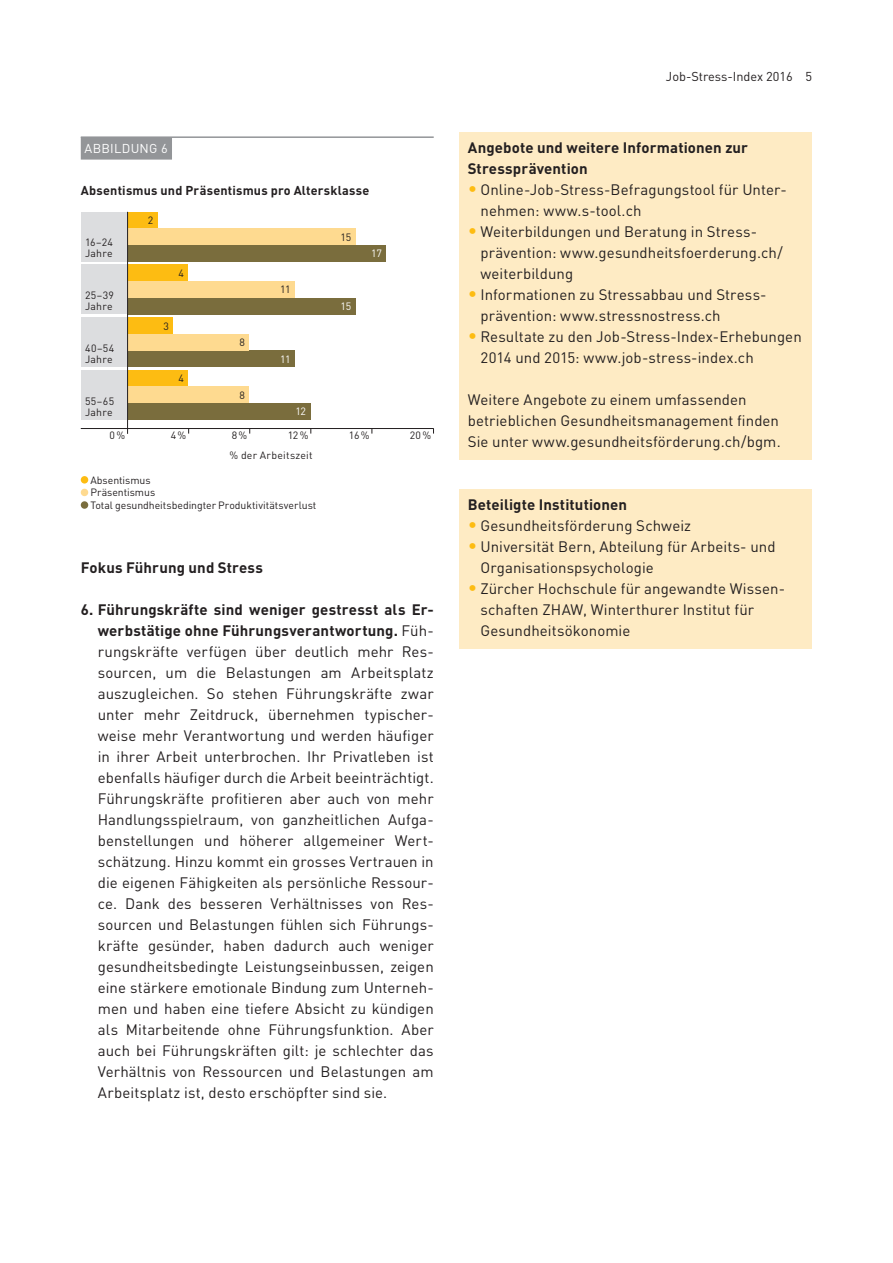
<style>
.page{position:relative;width:893px;height:1263px;background:#fff}
.page>*{position:absolute;margin:0;border:0;box-sizing:border-box;transform-origin:0 0}
.t1{font:15px/21px "DINOT";letter-spacing:.005em;color:#231f20}
.t2{font:700 15px/21px "DINOT";letter-spacing:.01em;color:#231f20}
.t3{font:700 12.75px "DINOT";letter-spacing:.02em;color:#231f20}
.t4{font:12.75px "DINOT";color:#231f20}
.t5{font:12.75px "DINOT";letter-spacing:.02em;color:#fff}
.t6{font:10.5px/12.6px "DINOT";letter-spacing:.005em;color:#231f20}
.t7{font:10.5px/10.9px "DINOT";letter-spacing:.025em;color:#231f20}
.t8{font:10.5px "DINOT";letter-spacing:-.025em;color:#fff}
.s1{font-weight:700}
.s2{font-size:18px;color:#fdbc12}
</style>
<div class="page">
<div style="left:459px;top:132px;width:353px;height:328px;background:#feebc4"></div>
<div style="left:459px;top:489px;width:353px;height:160px;background:#feebc4"></div>
<hr style="left:81px;top:136px;width:353px;height:2px;background:#939598">
<div style="left:81px;top:137px;width:91px;height:23px;background:#939598"></div>
<div style="left:81px;top:476px;width:7px;height:7px;background:#fdbc12;border-radius:50%"></div>
<div style="left:81px;top:489px;width:7px;height:7px;background:#feda90;border-radius:50%"></div>
<div style="left:81px;top:501px;width:7px;height:8px;background:#7a6d3d;border-radius:50%"></div>
<div style="left:127px;top:212px;width:31px;height:16px;background:#fdbc12"></div>
<div style="left:127px;top:245px;width:259px;height:17px;background:#7a6d3d"></div>
<div style="left:127px;top:228px;width:229px;height:17px;background:#feda90"></div>
<div style="left:81px;top:212px;width:47px;height:50px;background:#dcdddf"></div>
<div style="left:127px;top:265px;width:61px;height:16px;background:#fdbc12"></div>
<div style="left:127px;top:298px;width:229px;height:16px;background:#7a6d3d"></div>
<div style="left:127px;top:281px;width:168px;height:17px;background:#feda90"></div>
<div style="left:81px;top:265px;width:47px;height:49px;background:#dcdddf"></div>
<div style="left:127px;top:317px;width:46px;height:17px;background:#fdbc12"></div>
<div style="left:127px;top:350px;width:168px;height:17px;background:#7a6d3d"></div>
<div style="left:127px;top:334px;width:122px;height:16px;background:#feda90"></div>
<div style="left:81px;top:317px;width:47px;height:50px;background:#dcdddf"></div>
<div style="left:127px;top:370px;width:61px;height:17px;background:#fdbc12"></div>
<div style="left:128px;top:403px;width:182px;height:17px;background:#7a6d3d"></div>
<div style="left:127px;top:387px;width:122px;height:16px;background:#feda90"></div>
<div style="left:81px;top:370px;width:47px;height:50px;background:#dcdddf"></div>
<hr style="left:81px;top:428px;width:353px;height:1px;background:#231f20">
<hr style="left:127px;top:212px;width:1px;height:222px;background:#231f20">
<p class="t5" style="left:84px;top:140px;width:85px">ABBILDUNG 6</p>
<p class="t3" style="left:81px;top:182px;width:290px">Absentismus und Präsentismus pro Altersklasse</p>
<p class="t6" style="left:148px;top:214px;width:7px">2</p>
<p class="t6" style="left:85px;top:237px;width:30px;line-height:10.9px">16–24<br>Jahre</p>
<p class="t6" style="left:341px;top:230px;width:12px">15</p>
<p class="t8" style="left:371px;top:246px;width:12px">17</p>
<p class="t6" style="left:179px;top:266px;width:7px">4</p>
<p class="t7" style="left:85px;top:289px;width:31px">25–39<br>Jahre</p>
<p class="t6" style="left:280px;top:283px;width:12px">11</p>
<p class="t8" style="left:341px;top:299px;width:12px">15</p>
<p class="t6" style="left:163px;top:319px;width:7px">3</p>
<p class="t7" style="left:85px;top:342px;width:31px">40–54<br>Jahre</p>
<p class="t6" style="left:239px;top:336px;width:7px">8</p>
<p class="t8" style="left:280px;top:352px;width:12px">11</p>
<p class="t6" style="left:179px;top:372px;width:7px">4</p>
<p class="t6" style="left:239px;top:388px;width:7px">8</p>
<p class="t7" style="left:85px;top:395px;width:31px">55–65<br>Jahre</p>
<p class="t6" style="left:110px;top:429px;width:17px">0%</p>
<p class="t6" style="left:171px;top:429px;width:17px">4%</p>
<p class="t6" style="left:232px;top:429px;width:17px">8%</p>
<p class="t6" style="left:288px;top:429px;width:22px">12%</p>
<p class="t6" style="left:349px;top:429px;width:22px">16%</p>
<p class="t7" style="left:230px;top:449px;width:85px">% der Arbeitszeit</p>
<p class="t8" style="left:295px;top:405px;width:12px">12</p>
<p class="t6" style="left:90px;top:473px;width:228px">Absentismus<br>Präsentismus<br>Total gesundheitsbedingter Produktivitätsverlust</p>
<p class="t6" style="left:410px;top:429px;width:23px">20%</p>
<p class="t2" style="left:81px;top:556px;width:184px">Fokus Führung und Stress</p>
<p class="t1" style="left:98px;top:598px;width:337px;text-indent:-17px"><span class="s1">6. Führungskräfte sind weniger gestresst als Er&shy;werbstätige ohne Führungsverantwortung.</span> Füh&shy;rungskräfte verfügen über deutlich mehr Res&shy;sourcen, um die Belastungen am Arbeitsplatz auszugleichen. So stehen Führungskräfte zwar unter mehr Zeitdruck, übernehmen typischer&shy;weise mehr Verantwortung und werden häufiger in ihrer Arbeit unterbrochen. Ihr Privatleben ist ebenfalls häufiger durch die Arbeit beeinträchtigt.<br>Führungskräfte profitieren aber auch von mehr Handlungsspielraum, von ganzheitlichen Aufga&shy;benstellungen und höherer allgemeiner Wert&shy;schätzung. Hinzu kommt ein grosses Vertrauen in die eigenen Fähigkeiten als persönliche Ressour&shy;ce. Dank des besseren Verhältnisses von Res&shy;sourcen und Belastungen fühlen sich Führungs&shy;kräfte gesünder, haben dadurch auch weniger gesundheitsbedingte Leistungseinbussen, zeigen eine stärkere emotionale Bindung zum Unterneh&shy;men und haben eine tiefere Absicht zu kündigen als Mitarbeitende ohne Führungsfunktion. Aber auch bei Führungskräften gilt: je schlechter das Verhältnis von Ressourcen und Belastungen am Arbeitsplatz ist, desto erschöpfter sind sie.</p>
<p class="t4" style="left:666px;top:68px;width:148px">Job-Stress-Index 2016 5</p>
<p class="t2" style="left:468px;top:136px;width:282px">Angebote und weitere Informationen zur<br>Stressprävention</p>
<p class="t1" style="left:480px;top:178px;width:308px;text-indent:-13px"><span class="s2">•</span> Online-Job-Stress-Befragungstool für Unter&shy;nehmen: www.s-tool.ch</p>
<p class="t1" style="left:480px;top:220px;width:304px;text-indent:-13px"><span class="s2">•</span> Weiterbildungen und Beratung in Stress&shy;prävention: www.gesundheitsfoerderung.ch/ weiterbildung</p>
<p class="t1" style="left:480px;top:283px;width:285px;text-indent:-13px"><span class="s2">•</span> Informationen zu Stressabbau und Stress&shy;prävention: www.stressnostress.ch</p>
<p class="t1" style="left:480px;top:325px;width:323px;text-indent:-13px"><span class="s2">•</span> Resultate zu den Job-Stress-Index-Erhebungen<br>2014 und 2015: www.job-stress-index.ch</p>
<p class="t1" style="left:468px;top:388px;width:314px">Weitere Angebote zu einem umfassenden betrieblichen Gesundheitsmanagement finden<br>Sie unter www.gesundheitsförderung.ch/bgm.</p>
<p class="t2" style="left:468px;top:493px;width:161px">Beteiligte Institutionen</p>
<p class="t1" style="left:468px;top:514px;width:225px"><span class="s2">•</span> Gesundheitsförderung Schweiz</p>
<p class="t1" style="left:480px;top:535px;width:297px;text-indent:-13px"><span class="s2">•</span> Universität Bern, Abteilung für Arbeits- und<br>Organisationspsychologie</p>
<p class="t1" style="left:480px;top:577px;width:306px;text-indent:-13px"><span class="s2">•</span> Zürcher Hochschule für angewandte Wissen&shy;schaften ZHAW, Winterthurer Institut für<br>Gesundheitsökonomie</p>
</div>
